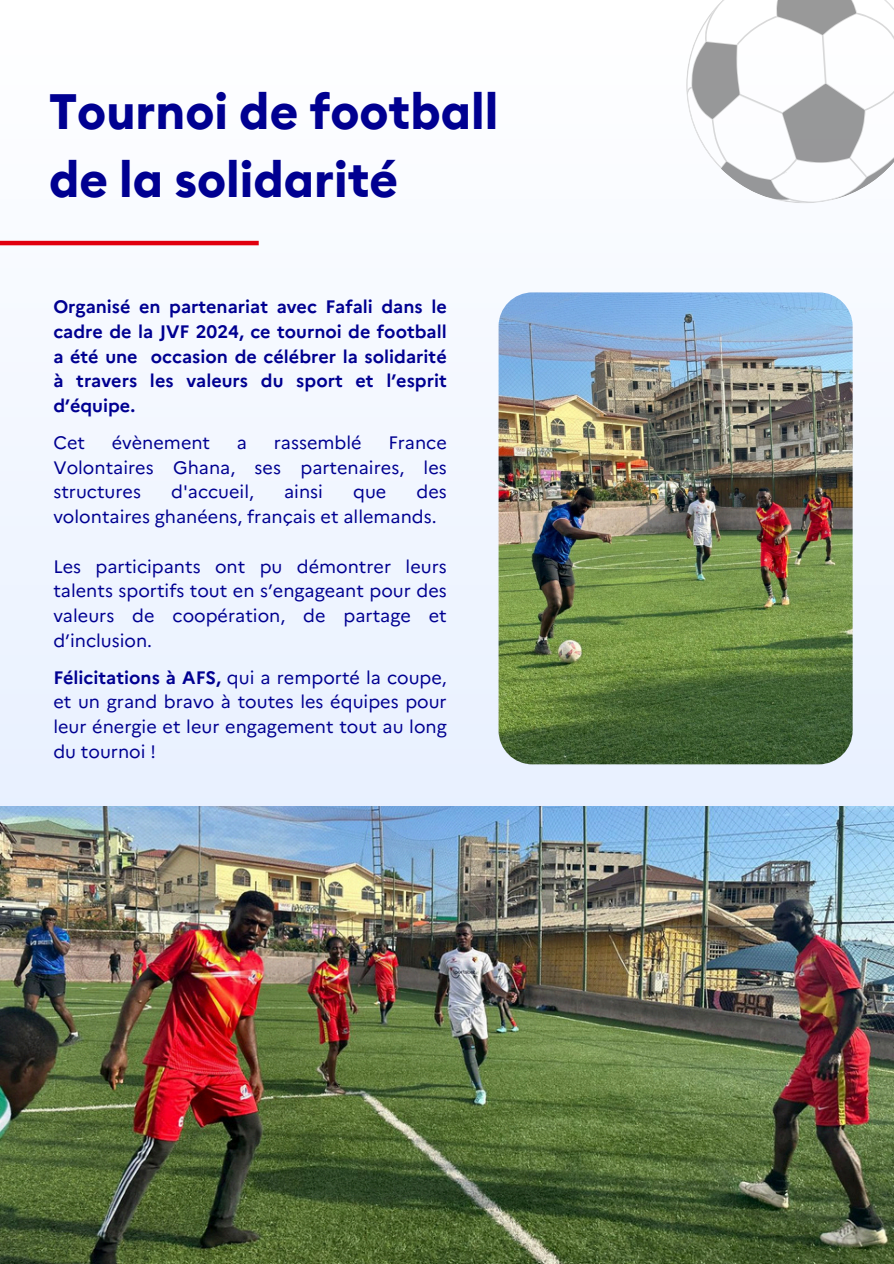
<style>
.page{position:relative;width:894px;height:1264px;background:#fff}
.page>*{position:absolute;margin:0;border:0;box-sizing:border-box;transform-origin:0 0}
.t1{font:700 49.5px/68.7px "Euclid Circular B";color:#000091}
.t2{font:18px/24.8px "Marianne";color:#000091;text-align:justify}
.t3{font:700 18px/24.8px "Marianne";color:#000091;text-align:justify}
.s1{font-weight:700}
</style>
<div class="page">
<div style="left:0;top:0;width:893px;height:1263px;background:#f5f8ff"></div>
<hr style="left:0;top:241px;width:259px;height:4px;background:#e1000f">
<img style="left:0;top:806px;width:893px;height:457px">
<svg style="left:686px;top:0;width:208px;height:203px"></svg>
<img style="left:498px;top:292px;width:353px;height:472px;border-radius:34px">
<p class="t1" style="left:49px;top:79px;width:450px">Tournoi de football de la solidarité</p>
<h1 class="t3" style="left:53px;top:293px;width:395px">Organisé en partenariat avec Fafali dans le cadre de la JVF 2024, ce tournoi de football a été une occasion de célébrer la solidarité à travers les valeurs du sport et l’esprit d’équipe.</h1>
<p class="t2" style="left:53px;top:428px;width:33px">Cet</p>
<p class="t2" style="left:112px;top:428px;width:100px">évènement</p>
<p class="t2" style="left:237px;top:428px;width:12px">a</p>
<p class="t2" style="left:274px;top:428px;width:89px">rassemblé</p>
<p class="t2" style="left:53px;top:428px;width:395px;text-indent:335px">France Volontaires Ghana, ses partenaires, les structures</p>
<p class="t2" style="left:171px;top:478px;width:84px">d'accueil,</p>
<p class="t2" style="left:284px;top:478px;width:40px">ainsi</p>
<p class="t2" style="left:353px;top:478px;width:35px">que</p>
<p class="t2" style="left:53px;top:478px;width:395px;text-indent:363px">des volontaires ghanéens, français et allemands.</p>
<h2 class="t2" style="left:53px;top:552px;width:395px">Les participants ont pu démontrer leurs talents sportifs tout en s’engageant pour des valeurs de coopération, de partage et d’inclusion.</h2>
<p class="t2" style="left:53px;top:663px;width:395px"><span class="s1">Félicitations à AFS,</span> qui a remporté la coupe, et un grand bravo à toutes les équipes pour leur énergie et leur engagement tout au long du tournoi !</p>
</div>
